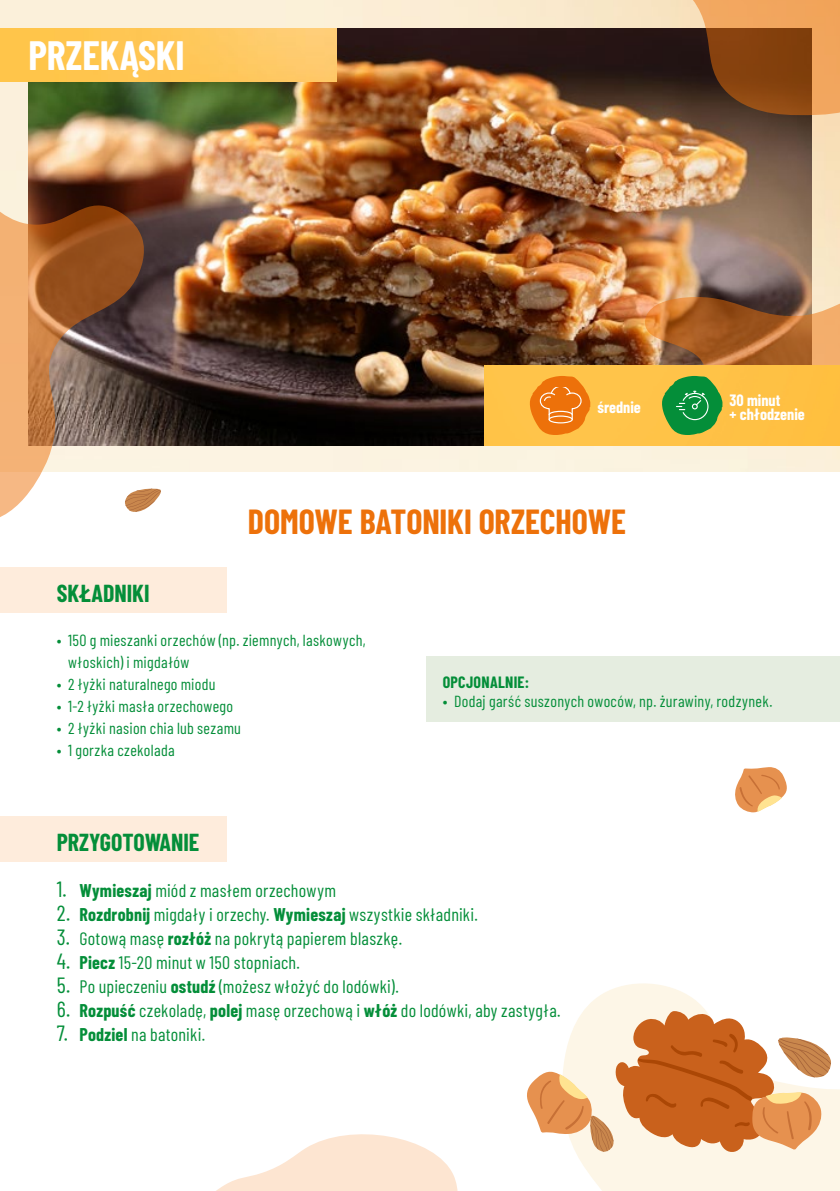
<style>
.page{position:relative;width:840px;height:1191px;background:#fff}
.page>*{position:absolute;margin:0;border:0;box-sizing:border-box;transform-origin:0 0}
.t1{font:700 40px "Barlow Condensed";color:#fff}
.t2{font:700 34px "Barlow Condensed";letter-spacing:-.005em;color:#ed710a}
.t3{font:700 24px "Barlow Condensed";color:#048e39}
.t4{font:18px "Barlow Condensed";letter-spacing:.015em;color:#048e39}
.t5{font:16px/22px "Barlow Condensed";letter-spacing:.02em;color:#048e39}
.t6{font:700 16px/14px "Barlow Condensed";color:#fff}
.t7{font:700 16px "Barlow Condensed";letter-spacing:.02em;color:#048e39}
.s1{font-size:22px}
.s2{font-weight:700}
</style>
<div class="page">
<img style="left:0;top:0;width:839px;height:472px">
<img style="left:28px;top:28px;width:783px;height:417px">
<svg style="left:0;top:148px;width:146px;height:369px;background:#af8566"></svg>
<div style="left:426px;top:656px;width:413px;height:66px;background:#e5ede0"></div>
<svg style="left:576px;top:983px;width:263px;height:208px;fill:#fdf6e7"></svg>
<svg style="left:216px;top:1134px;width:242px;height:57px"></svg>
<svg style="left:124px;top:488px;width:37px;height:24px"></svg>
<svg style="left:527px;top:1011px;width:303px;height:142px"></svg>
<svg style="left:735px;top:767px;width:52px;height:45px"></svg>
<svg style="left:622px;top:0;width:217px;height:124px;background:#8e5e37"></svg>
<img style="left:0;top:28px;width:336px;height:53px">
<div style="left:484px;top:365px;width:158px;height:80px;background:#ffc44a"></div>
<svg style="left:529px;top:376px;width:61px;height:59px;background:#f28c27"></svg>
<svg style="left:642px;top:287px;width:197px;height:160px;background:#c29643"></svg>
<div style="left:0;top:816px;width:226px;height:46px;background:#feecdc"></div>
<div style="left:0;top:567px;width:226px;height:45px;background:#feecdc"></div>
<h1 class="t1" style="left:28px;top:27px;width:158px">PRZEKĄSKI</h1>
<h3 class="t3" style="left:57px;top:576px;width:94px">SKŁADNIKI</h3>
<p class="t6" style="left:597px;top:400px;width:45px">średnie</p>
<h2 class="t2" style="left:248px;top:498px;width:379px">DOMOWE BATONIKI ORZECHOWE</h2>
<p class="t6" style="left:729px;top:392px;width:77px">30 minut<br>+ chłodzenie</p>
<p class="t5" style="left:68px;top:627px;width:299px;text-indent:-11px">• 150 g mieszanki orzechów (np. ziemnych, laskowych, włoskich) i migdałów</p>
<p class="t5" style="left:57px;top:671px;width:160px">• 2 łyżki naturalnego miodu</p>
<p class="t5" style="left:57px;top:693px;width:178px">• 1-2 łyżki masła orzechowego</p>
<p class="t5" style="left:57px;top:715px;width:186px">• 2 łyżki nasion chia lub sezamu</p>
<p class="t5" style="left:57px;top:737px;width:119px">• 1 gorzka czekolada</p>
<h3 class="t3" style="left:57px;top:825px;width:144px">PRZYGOTOWANIE</h3>
<p class="t7" style="left:442px;top:670px;width:88px">OPCJONALNIE:</p>
<p class="t5" style="left:442px;top:689px;width:331px">• Dodaj garść suszonych owoców, np. żurawiny, rodzynek.</p>
<p class="t4" style="left:57px;top:877px;width:281px"><span class="s1">1.</span> <span class="s2">Wymieszaj</span> miód z masłem orzechowym</p>
<p class="t4" style="left:57px;top:901px;width:422px"><span class="s1">2.</span> <span class="s2">Rozdrobnij</span> migdały i orzechy. <span class="s2">Wymieszaj</span> wszystkie składniki.</p>
<p class="t4" style="left:57px;top:925px;width:346px"><span class="s1">3.</span> Gotową masę <span class="s2">rozłóż</span> na pokrytą papierem blaszkę.</p>
<p class="t4" style="left:57px;top:949px;width:244px"><span class="s1">4.</span> <span class="s2">Piecz</span> 15-20 minut w 150 stopniach.</p>
<p class="t4" style="left:57px;top:973px;width:343px"><span class="s1">5.</span> Po upieczeniu <span class="s2">ostudź</span> (możesz włożyć do lodówki).</p>
<p class="t4" style="left:57px;top:997px;width:505px"><span class="s1">6.</span> <span class="s2">Rozpuść</span> czekoladę, <span class="s2">polej</span> masę orzechową i <span class="s2">włóż</span> do lodówki, aby zastygła.</p>
<p class="t4" style="left:57px;top:1021px;width:150px"><span class="s1">7.</span> <span class="s2">Podziel</span> na batoniki.</p>
</div>
